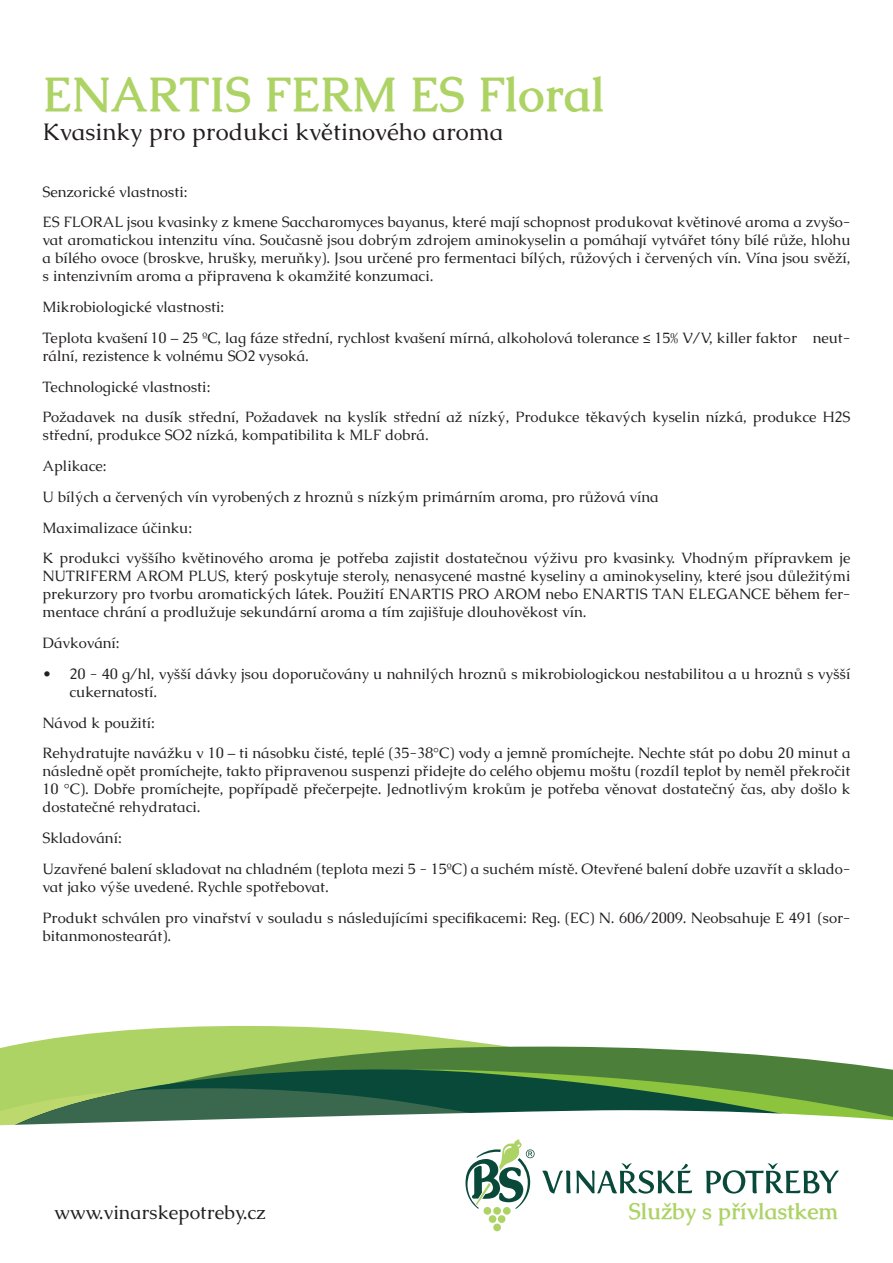
<style>
.page{position:relative;width:893px;height:1263px;background:#fff}
.page>*{position:absolute;margin:0;border:0;box-sizing:border-box;transform-origin:0 0}
.nadpis{font:700 48px "Caudex";color:#add365}
.podnadpis{font:24px "Caudex";color:#231f20}
.t1{font:700 22.5px "Caudex";color:#add365}
.t2{font:19.5px "Caudex";color:#231f20}
.text{font:15px/18px "Caudex";color:#231f20}
</style>
<div class="page">
<svg style="left:63px;top:1026px;width:371px;height:11px;fill:#add365"></svg>
<svg style="left:0;top:1037px;width:832px;height:25px;fill:#add365"></svg>
<svg style="left:0;top:1062px;width:893px;height:29px;background:#578b46"></svg>
<svg style="left:0;top:1088px;width:678px;height:3px;background:#397045"></svg>
<svg style="left:0;top:1091px;width:893px;height:141px"></svg>
<p class="nadpis" style="left:43px;top:64px;width:564px">ENARTIS FERM ES Floral</p>
<p class="podnadpis" style="left:43px;top:116px;width:462px">Kvasinky pro produkci květinového aroma</p>
<p class="text" style="left:43px;top:182px;width:146px">Senzorické vlastnosti:</p>
<p class="text" style="left:43px;top:213px;width:809px;text-align:justify">ES FLORAL jsou kvasinky z kmene Saccharomyces bayanus, které mají schopnost produkovat květinové aroma a zvyšo&shy;vat aromatickou intenzitu vína. Současně jsou dobrým zdrojem aminokyselin a pomáhají vytvářet tóny bílé růže, hlohu a bílého ovoce (broskve, hrušky, meruňky). Jsou určené pro fermentaci bílých, růžových i červených vín. Vína jsou svěží, s intenzivním aroma a připravena k okamžité konzumaci.</p>
<p class="text" style="left:43px;top:298px;width:183px">Mikrobiologické vlastnosti:</p>
<p class="text" style="left:43px;top:329px;width:809px">Teplota kvašení 10 – 25 ºC, lag fáze střední, rychlost kvašení mírná, alkoholová tolerance ≤ 15% V/V, killer faktor neut&shy;rální, rezistence k volnému SO2 vysoká.</p>
<p class="text" style="left:43px;top:377px;width:169px">Technologické vlastnosti:</p>
<p class="text" style="left:43px;top:408px;width:809px">Požadavek na dusík střední, Požadavek na kyslík střední až nízký, Produkce těkavých kyselin nízká, produkce H2S střední, produkce SO2 nízká, kompatibilita k MLF dobrá.</p>
<p class="text" style="left:43px;top:457px;width:66px">Aplikace:</p>
<p class="text" style="left:43px;top:488px;width:618px">U bílých a červených vín vyrobených z hroznů s nízkým primárním aroma, pro růžová vína</p>
<p class="text" style="left:43px;top:518px;width:151px">Maximalizace účinku:</p>
<p class="text" style="left:43px;top:549px;width:809px;text-align:justify">K produkci vyššího květinového aroma je potřeba zajistit dostatečnou výživu pro kvasinky. Vhodným přípravkem je NUTRIFERM AROM PLUS, který poskytuje steroly, nenasycené mastné kyseliny a aminokyseliny, které jsou důležitými prekurzory pro tvorbu aromatických látek. Použití ENARTIS PRO AROM nebo ENARTIS TAN ELEGANCE během fer&shy;mentace chrání a prodlužuje sekundární aroma a tím zajišťuje dlouhověkost vín.</p>
<p class="text" style="left:43px;top:634px;width:79px">Dávkování:</p>
<p class="text" style="left:70px;top:665px;width:782px;text-indent:-27px">• 20 - 40 g/hl, vyšší dávky jsou doporučovány u nahnilých hroznů s mikrobiologickou nestabilitou a u hroznů s vyšší cukernatostí.</p>
<p class="text" style="left:43px;top:713px;width:114px">Návod k použití:</p>
<p class="text" style="left:43px;top:744px;width:809px;text-align:justify">Rehydratujte navážku v 10 – ti násobku čisté, teplé (35-38°C) vody a jemně promíchejte. Nechte stát po dobu 20 minut a následně opět promíchejte, takto připravenou suspenzi přidejte do celého objemu moštu (rozdíl teplot by neměl překročit 10 °C). Dobře promíchejte, popřípadě přečerpejte. Jednotlivým krokům je potřeba věnovat dostatečný čas, aby došlo k dostatečné rehydrataci.</p>
<p class="text" style="left:43px;top:829px;width:81px">Skladování:</p>
<p class="text" style="left:43px;top:860px;width:809px">Uzavřené balení skladovat na chladném (teplota mezi 5 - 15ºC) a suchém místě. Otevřené balení dobře uzavřít a sklado&shy;vat jako výše uvedené. Rychle spotřebovat.</p>
<p class="text" style="left:43px;top:908px;width:809px">Produkt schválen pro vinařství v souladu s následujícími specifikacemi: Reg. (EC) N. 606/2009. Neobsahuje E 491 (sor&shy;bitanmonostearát).</p>
<h3 class="t2" style="left:54px;top:1199px;width:213px">www.vinarskepotreby.cz</h3>
<h3 class="t1" style="left:629px;top:1196px;width:211px">Služby s přívlastkem</h3>
</div>
